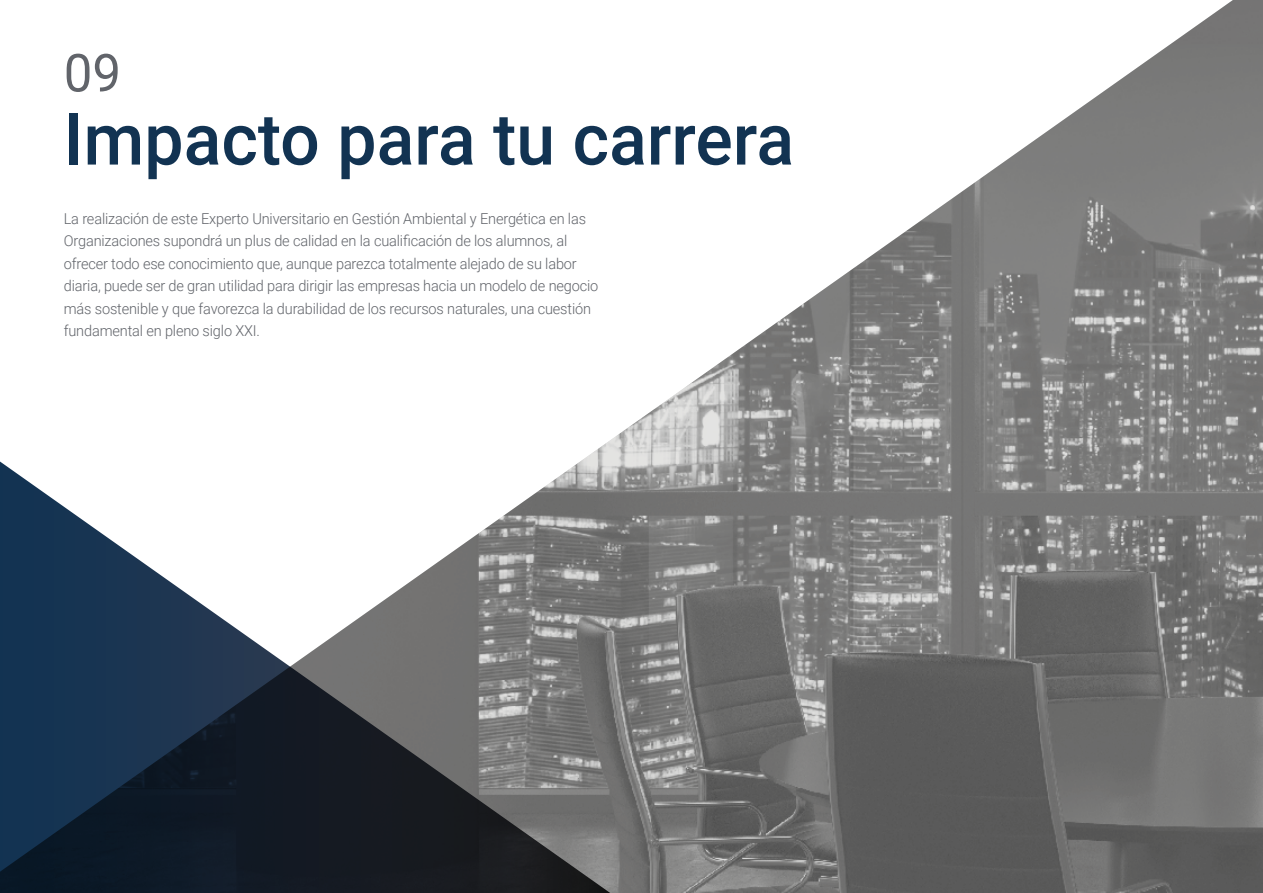
<style>
.page{position:relative;width:1263px;height:893px;background:#fff}
.page>*{position:absolute;margin:0;border:0;box-sizing:border-box;transform-origin:0 0}
.t1{font:500 72px "Roboto";color:#123352}
.t2{font:52.5px "Roboto";color:#61646a}
.t3{font:300 15px/22.5px "Roboto";letter-spacing:-.01em;color:#61646a}
</style>
<div class="page">
<img style="left:602px;top:0;width:661px;height:893px">
<svg style="left:0;top:446px;width:640px;height:447px"></svg>
<h2 class="t2" style="left:64px;top:36px;width:59px">09</h2>
<h1 class="t1" style="left:64px;top:89px;width:732px">Impacto para tu carrera</h1>
<p class="t3" style="left:64px;top:207px;width:536px">La realización de este Experto Universitario en Gestión Ambiental y Energética en las Organizaciones supondrá un plus de calidad en la cualificación de los alumnos, al ofrecer todo ese conocimiento que, aunque parezca totalmente alejado de su labor diaria, puede ser de gran utilidad para dirigir las empresas hacia un modelo de negocio más sostenible y que favorezca la durabilidad de los recursos naturales, una cuestión fundamental en pleno siglo XXI.</p>
</div>
